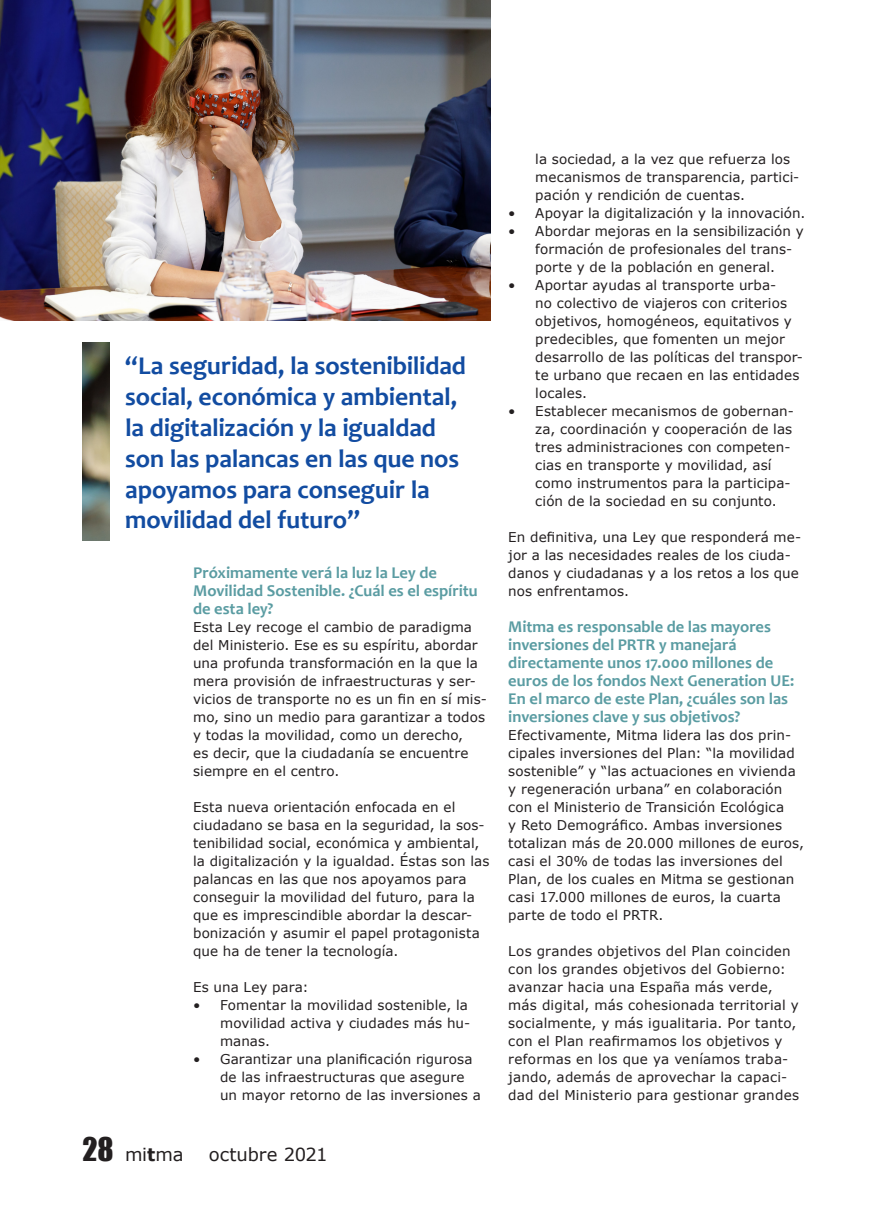
<style>
.page{position:relative;width:888px;height:1207px;background:#fff}
.page>*{position:absolute;margin:0;border:0;box-sizing:border-box;transform-origin:0 0}
.t1{font:700 25.65px/30.9px "Candara";letter-spacing:-.005em;color:#124ca1}
.t2{font:18px "Verdana";letter-spacing:-.015em;color:#231f20}
.t3{font:700 16.5px/18px "Candara";color:#5a9ca2}
.t4{font:13.5px/18px "Verdana";letter-spacing:.01em;color:#231f20}
.s1{font-family:"Impact";font-size:30px}
.s2{font-weight:700}
</style>
<div class="page">
<img style="left:0;top:0;width:490px;height:320px">
<img style="left:83px;top:343px;width:27px;height:198px">
<h1 class="t1" style="left:125px;top:350px;width:342px">“La seguridad, la sostenibilidad social, económica y ambiental, la digitalización y la igualdad son las palancas en las que nos apoyamos para conseguir la movilidad del futuro”</h1>
<p class="t3" style="left:193px;top:564px;width:286px">Próximamente verá la luz la Ley de<br>Movilidad Sostenible. ¿Cuál es el espíritu de esta ley?</p>
<p class="t4" style="left:193px;top:619px;width:295px">Esta Ley recoge el cambio de paradigma del Ministerio. Ese es su espíritu, abordar una profunda transformación en la que la mera provisión de infraestructuras y ser&shy;vicios de transporte no es un fin en sí mis&shy;mo, sino un medio para garantizar a todos y todas la movilidad, como un derecho,<br>es decir, que la ciudadanía se encuentre siempre en el centro.</p>
<p class="t4" style="left:193px;top:799px;width:298px">Esta nueva orientación enfocada en el ciudadano se basa en la seguridad, la sos&shy;tenibilidad social, económica y ambiental, la digitalización y la igualdad. Éstas son las palancas en las que nos apoyamos para conseguir la movilidad del futuro, para la que es imprescindible abordar la descar&shy;bonización y asumir el papel protagonista que ha de tener la tecnología.</p>
<p class="t4" style="left:193px;top:979px;width:117px">Es una Ley para:</p>
<p class="t4" style="left:220px;top:997px;width:252px;text-indent:-27px">• Fomentar la movilidad sostenible, la movilidad activa y ciudades más hu&shy;manas.</p>
<p class="t4" style="left:220px;top:1051px;width:262px;text-indent:-27px">• Garantizar una planificación rigurosa de las infraestructuras que asegure un mayor retorno de las inversiones a</p>
<h2 class="t2" style="left:83px;top:1142px;width:103px"><span class="s1">28</span> mi<span class="s2">t</span>ma</h2>
<h2 class="t2" style="left:209px;top:1142px;width:120px">octubre 2021</h2>
<p class="t4" style="left:535px;top:151px;width:266px">la sociedad, a la vez que refuerza los mecanismos de transparencia, partici&shy;pación y rendición de cuentas.</p>
<p class="t4" style="left:508px;top:205px;width:299px">• Apoyar la digitalización y la innovación.</p>
<p class="t4" style="left:535px;top:223px;width:270px;text-indent:-27px">• Abordar mejoras en la sensibilización y formación de profesionales del trans&shy;porte y de la población en general.</p>
<p class="t4" style="left:535px;top:277px;width:269px;text-indent:-27px">• Aportar ayudas al transporte urba-<br>no colectivo de viajeros con criterios objetivos, homogéneos, equitativos y predecibles, que fomenten un mejor desarrollo de las políticas del transpor&shy;te urbano que recaen en las entidades locales.</p>
<p class="t4" style="left:535px;top:403px;width:260px;text-indent:-27px">• Establecer mecanismos de gobernan&shy;za, coordinación y cooperación de las tres administraciones con competen&shy;cias en transporte y movilidad, así como instrumentos para la participa&shy;ción de la sociedad en su conjunto.</p>
<p class="t4" style="left:508px;top:529px;width:294px">En definitiva, una Ley que responderá me&shy;jor a las necesidades reales de los ciuda&shy;danos y ciudadanas y a los retos a los que nos enfrentamos.</p>
<p class="t3" style="left:508px;top:618px;width:288px">Mitma es responsable de las mayores inversiones del PRTR y manejará directamente unos 17.000 millones de euros de los fondos Next Generation UE:<br>En el marco de este Plan, ¿cuáles son las inversiones clave y sus objetivos?</p>
<p class="t4" style="left:508px;top:727px;width:297px">Efectivamente, Mitma lidera las dos prin&shy;cipales inversiones del Plan: “la movilidad sostenible” y “las actuaciones en vivienda y regeneración urbana” en colaboración con el Ministerio de Transición Ecológica<br>y Reto Demográfico. Ambas inversiones totalizan más de 20.000 millones de euros, casi el 30% de todas las inversiones del Plan, de los cuales en Mitma se gestionan casi 17.000 millones de euros, la cuarta parte de todo el PRTR.</p>
<p class="t4" style="left:508px;top:943px;width:292px">Los grandes objetivos del Plan coinciden con los grandes objetivos del Gobierno: avanzar hacia una España más verde, más digital, más cohesionada territorial y socialmente, y más igualitaria. Por tanto, con el Plan reafirmamos los objetivos y reformas en los que ya veníamos traba&shy;jando, además de aprovechar la capaci&shy;dad del Ministerio para gestionar grandes</p>
</div>
